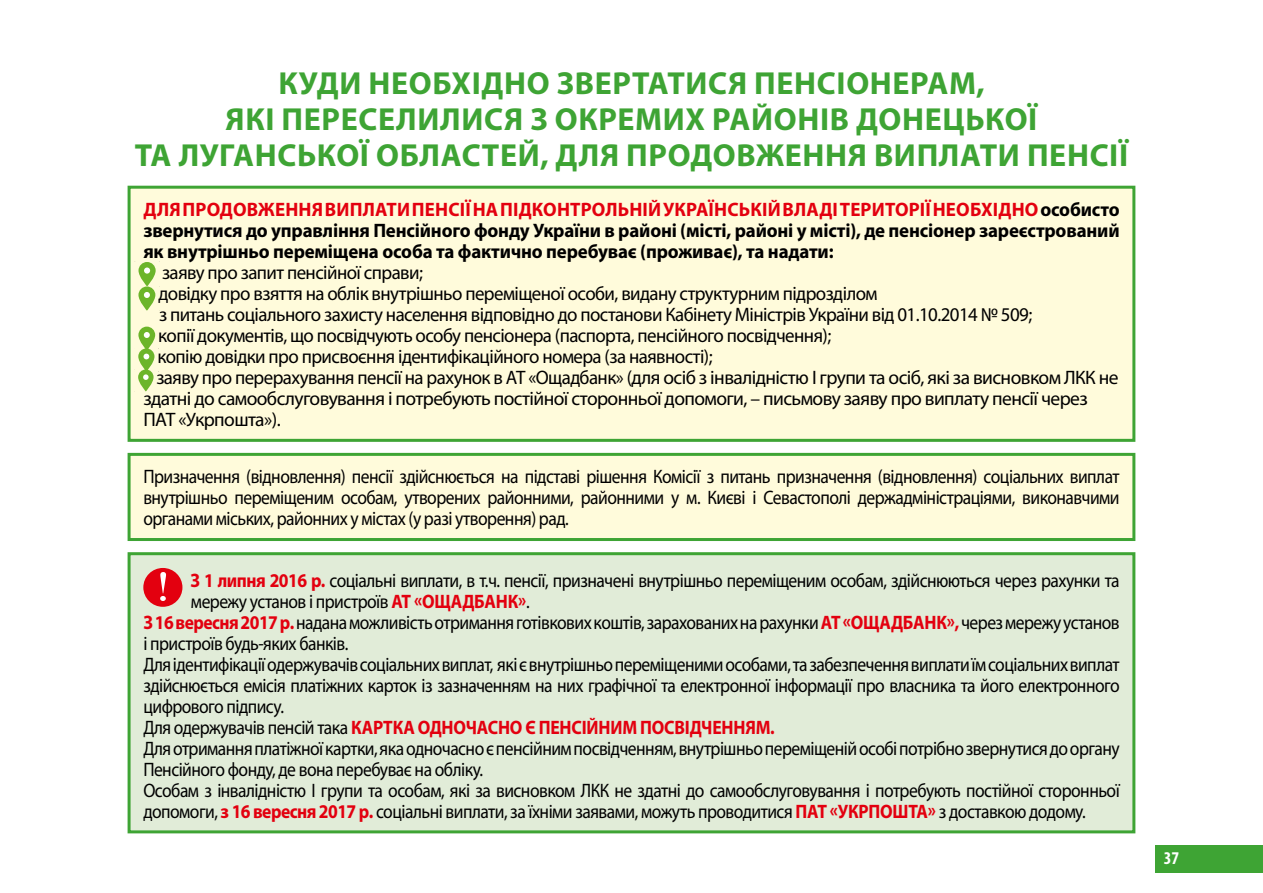
<style>
.page{position:relative;width:1263px;height:893px;background:#fff}
.page>*{position:absolute;margin:0;border:0;box-sizing:border-box;transform-origin:0 0}
.t1{font:700 31.95px/36px "Myriad Pro";letter-spacing:.02em;color:#3ea434;text-align:center}
.t2{font:19.5px/21px "Myriad Pro";letter-spacing:-.03em;color:#000;text-align:justify;scale:.9 1}
.t3{font:19.5px "Myriad Pro";letter-spacing:-.03em;color:#000}
.t4{font:700 19.5px/21px "Myriad Pro";letter-spacing:-.01em;color:#000;text-align:justify}
.t5{font:700 19.5px "Myriad Pro";letter-spacing:-.01em;color:#e3000f;scale:.9 1}
.t6{font:700 condensed 18px "Myriad Pro";color:#fff}
.s1{color:#e3000f}
.s2{font-weight:700;color:#e3000f}
.s3{font-weight:400;color:#000}
</style>
<div class="page">
<div style="left:1155px;top:846px;width:108px;height:27px;background:#3ea434"></div>
<div style="left:129px;top:187px;width:1005px;height:253px;background:#fffbdb"></div>
<svg style="left:138px;top:262px;width:22px;height:49px"></svg>
<svg style="left:138px;top:327px;width:21px;height:65px"></svg>
<div style="left:128px;top:186px;width:1007px;height:256px;border:3px solid #3ea434"></div>
<div style="left:129px;top:454px;width:1005px;height:85px;background:#fffbdb"></div>
<div style="left:128px;top:453px;width:1007px;height:88px;border:3px solid #3ea434"></div>
<div style="left:129px;top:554px;width:1005px;height:278px;background:#e1ecd8"></div>
<div style="left:143px;top:568px;width:39px;height:39px;background:#e3000f;border-radius:50%"></div>
<svg style="left:160px;top:572px;width:6px;height:29px"></svg>
<div style="left:128px;top:552px;width:1007px;height:281px;border:3px solid #3ea434"></div>
<h1 class="t1" style="left:135px;top:64px;width:994px">Куди необхідно звертатися пенсіонерам,<br>які переселилися з окремих районів Донецької<br>та Луганської областей, для продовження виплати пенсії</h1>
<p class="t4" style="left:143px;top:198px;width:978px"><span class="s1">Для продовження виплати пенсії на підконтрольній українській владі території необхідно</span>особисто звернутися до управління Пенсійного фонду України в районі (місті, районі у місті), де пенсіонер зареєстрований як внутрішньо переміщена особа та фактично перебуває (проживає), та надати:</p>
<p class="t3" style="left:162px;top:260px;width:262px">заяву про запит пенсійної справи;</p>
<p class="t3" style="left:158px;top:281px;width:721px">довідку про взяття на облік внутрішньо переміщеної особи, видану структурним підрозділом</p>
<p class="t3" style="left:159px;top:302px;width:875px">з питань соціального захисту населення відповідно до постанови Кабінету Міністрів України від 01.10.2014 № 509;</p>
<p class="t3" style="left:158px;top:323px;width:674px">копії документів, що посвідчують особу пенсіонера (паспорта, пенсійного посвідчення);</p>
<p class="t3" style="left:157px;top:344px;width:557px">копію довідки про присвоєння ідентифікаційного номера (за наявності);</p>
<p class="t3" style="left:156px;top:365px;width:964px">заяву про перерахування пенсії на рахунок в АТ «Ощадбанк» (для осіб з інвалідністю I групи та осіб, які за висновком ЛКК не</p>
<p class="t3" style="left:143px;top:386px;width:946px">здатні до самообслуговування і потребують постійної сторонньої допомоги, – письмову заяву про виплату пенсії через</p>
<p class="t3" style="left:143px;top:407px;width:139px">ПАТ «Укрпошта»).</p>
<p class="t2" style="left:143px;top:466px;width:1086px">Призначення (відновлення) пенсії здійснюється на підставі рішення Комісії з питань призначення (відновлення) соціальних виплат внутрішньо переміщеним особам, утворених районними, районними у м. Києві і Севастополі держадміністраціями, виконавчими органами міських, районних у містах (у разі утворення) рад.</p>
<p class="t2" style="left:191px;top:569px;width:1034px"><span class="s2">З 1 липня 2016 р.</span> соціальні виплати, в т.ч. пенсії, призначені внутрішньо переміщеним особам, здійснюються через рахунки та</p>
<p class="t2" style="left:191px;top:590px;width:378px">мережу установ і пристроїв <span class="s2">АТ «Ощадбанк»</span>.</p>
<p class="t2" style="left:144px;top:611px;width:1086px"><span class="s2">З 16 вересня 2017 р.</span> надана можливість отримання готівкових коштів, зарахованих на рахунки <span class="s2">АТ «Ощадбанк»,</span> через мережу установ</p>
<p class="t2" style="left:143px;top:632px;width:229px">і пристроїв будь-яких банків.</p>
<p class="t2" style="left:143px;top:653px;width:1086px">Для ідентифікації одержувачів соціальних виплат, які є внутрішньо переміщеними особами, та забезпечення виплати їм соціальних виплат</p>
<p class="t2" style="left:143px;top:674px;width:1086px">здійснюється емісія платіжних карток із зазначенням на них графічної та електронної інформації про власника та його електронного</p>
<p class="t2" style="left:143px;top:695px;width:158px">цифрового підпису.</p>
<p class="t5" style="left:143px;top:714px;width:703px"><span class="s3">Для одержувачів пенсій така</span> картка одночасно є пенсійним посвідченням.</p>
<p class="t2" style="left:143px;top:737px;width:1086px">Для отримання платіжної картки, яка одночасно є пенсійним посвідченням, внутрішньо переміщеній особі потрібно звернутися до органу</p>
<p class="t2" style="left:143px;top:758px;width:379px">Пенсійного фонду, де вона перебуває на обліку.</p>
<p class="t2" style="left:143px;top:779px;width:1086px">Особам з інвалідністю I групи та особам, які за висновком ЛКК не здатні до самообслуговування і потребують постійної сторонньої</p>
<p class="t2" style="left:143px;top:800px;width:1049px">допомоги, <span class="s2">з 16 вересня 2017 р.</span> соціальні виплати, за їхніми заявами, можуть проводитися <span class="s2">ПАТ «Укрпошта»</span> з доставкою додому.</p>
<p class="t6" style="left:1164px;top:846px;width:17px">37</p>
</div>
